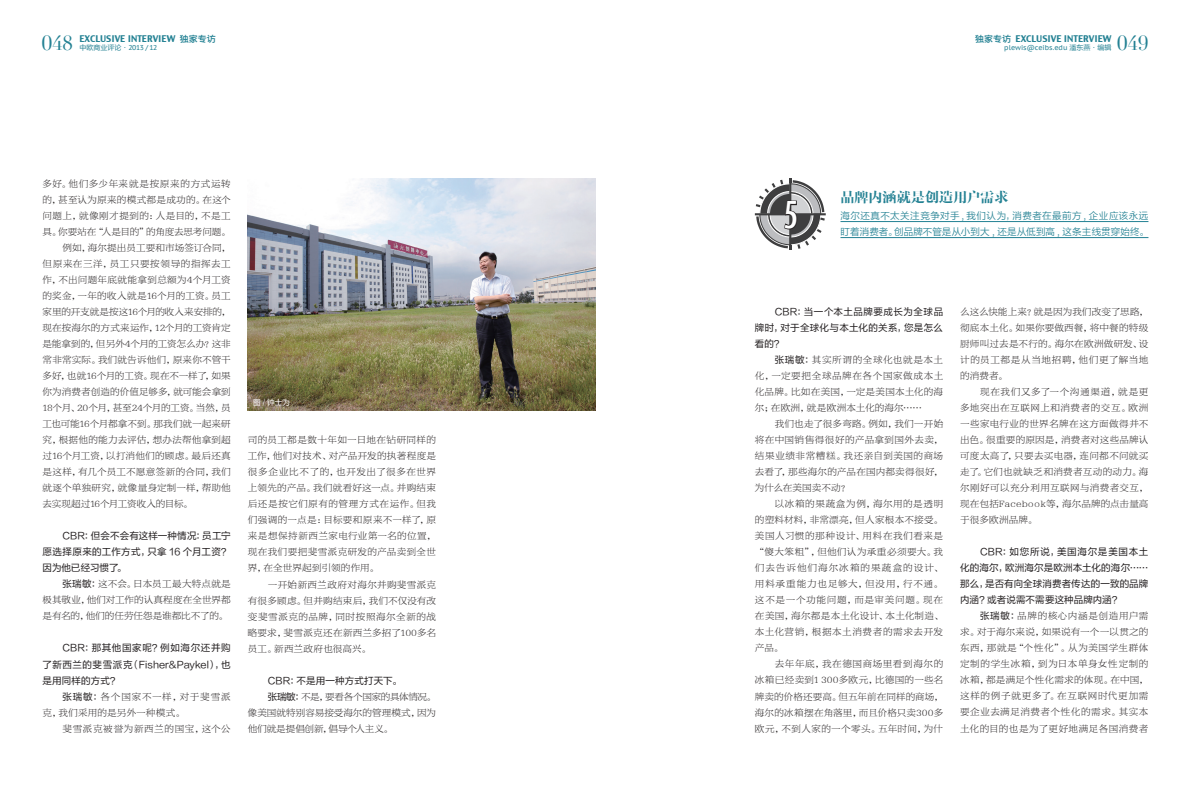
<style>
.page{position:relative;width:1191px;height:789px;background:#fff}
.page>*{position:absolute;margin:0;border:0;box-sizing:border-box;transform-origin:0 0}
.t1{font:500 condensed 36px "Futura";color:#fff}
.t2{font:20px "Didot";color:#238193}
.t3{font:14px "FZFYSJW GB1 0";letter-spacing:.005em;color:#238193}
.t4{font:9.5px/16px "FZBYKSK GBK1 0";letter-spacing:.03em;color:#231f20;text-align:justify}
.t5{font:9.5px/16px "FZLTHK GBK1 0";letter-spacing:.015em;color:#231f20;text-align:justify}
.t6{font:9.5px "FZBYKSK GBK1 0";letter-spacing:.005em;color:#231f20}
.t7{font:9.5px "FZLTXIHK GBK1 0";letter-spacing:.03em;color:#238193}
.t8{font:9.5px/16px "FZBYKSK GBK1 0";letter-spacing:.05em;color:#231f20}
.t9{font:9.5px "FZLTXIHK GBK1 0";letter-spacing:.055em;color:#238193}
.t10{font:9.5px "FZBYKSK GBK1 0";color:#231f20}
.t11{font:9.5px "FZBYKSK GBK1 0";letter-spacing:-.01em;color:#231f20}
.t12{font:9.5px "FZBYKSK GBK1 0";letter-spacing:-.005em;color:#231f20}
.t13{font:9.5px "FZBYKSK GBK1 0";letter-spacing:.01em;color:#231f20}
.t14{font:9.5px "FZBYKSK GBK1 0";letter-spacing:.07em;color:#231f20}
.t15{font:9.5px "FZBYKSK GBK1 0";letter-spacing:.065em;color:#231f20}
.t16{font:9.5px "FZBYKSK GBK1 0";letter-spacing:-.015em;color:#231f20}
.t17{font:9.5px "FZBYKSK GBK1 0";letter-spacing:.075em;color:#231f20}
.t18{font:9px "Charcoal CY";color:#238193}
.t19{font:7.5px "FZLTHK GBK1 0";color:#fff}
.t20{font:7px "PT Sans Caption";color:#238193}
.t21{font:7px "FZLTHK GBK1 0";color:#238193}
.s1{font-family:"FZYDZHK GBK1 0"}
.s2{font-family:"FZLTHK GBK1 0"}
.s3{font-family:"PT Sans Caption"}
</style>
<div class="page">
<hr style="left:840px;top:221px;width:308px;height:1px;background:#238193">
<hr style="left:840px;top:237px;width:308px;height:1px;background:#238193">
<svg style="left:755px;top:179px;width:70px;height:70px"></svg>
<img style="left:248px;top:179px;width:347px;height:231px">
<p class="t18" style="left:975px;top:33px;width:138px"><span class="s1">独家专访</span> EXCLUSIVE INTERVIEW</p>
<p class="t20" style="left:1004px;top:43px;width:109px">plewis@ceibs.edu <span class="s2">潘东燕·编辑</span></p>
<h2 class="t2" style="left:42px;top:31px;width:33px">048</h2>
<p class="t18" style="left:79px;top:33px;width:138px">EXCLUSIVE INTERVIEW <span class="s1">独家专访</span></p>
<p class="t21" style="left:79px;top:44px;width:79px">中欧商业评论·<span class="s3">2013 / 12</span></p>
<h2 class="t2" style="left:1117px;top:31px;width:33px">049</h2>
<p class="t14" style="left:43px;top:179px;width:190px">多好。他们多少年来就是按原来的方式运转</p>
<p class="t4" style="left:43px;top:192px;width:190px">的，甚至认为原来的模式都是成功的。在这个</p>
<p class="t4" style="left:43px;top:208px;width:190px">问题上，就像刚才提到的：人是目的，不是工</p>
<p class="t11" style="left:43px;top:227px;width:190px">具。你要站在“人是目的”的角度去思考问题。</p>
<p class="t4" style="left:62px;top:240px;width:170px">例如，海尔提出员工要和市场签订合同，</p>
<p class="t15" style="left:43px;top:259px;width:190px">但原来在三洋，员工只要按领导的指挥去工</p>
<p class="t4" style="left:43px;top:272px;width:190px">作，不出问题年底就能拿到总额为4个月工资</p>
<p class="t4" style="left:43px;top:288px;width:190px">的奖金，一年的收入就是16个月的工资。员工</p>
<p class="t12" style="left:43px;top:307px;width:190px">家里的开支就是按这16个月的收入来安排的，</p>
<p class="t13" style="left:43px;top:323px;width:190px">现在按海尔的方式来运作，12个月的工资肯定</p>
<p class="t6" style="left:43px;top:339px;width:190px">是能拿到的，但另外4个月的工资怎么办？这非</p>
<p class="t4" style="left:43px;top:352px;width:190px">常非常实际。我们就告诉他们，原来你不管干</p>
<p class="t10" style="left:43px;top:371px;width:190px">多好，也就16个月的工资。现在不一样了，如果</p>
<p class="t4" style="left:43px;top:384px;width:190px">你为消费者创造的价值足够多，就可能会拿到</p>
<p class="t6" style="left:43px;top:403px;width:190px">18个月、20个月，甚至24个月的工资。当然，员</p>
<p class="t6" style="left:43px;top:419px;width:190px">工也可能16个月都拿不到。那我们就一起来研</p>
<p class="t4" style="left:43px;top:432px;width:190px">究，根据他的能力去评估，想办法帮他拿到超</p>
<p class="t4" style="left:43px;top:448px;width:190px">过16个月工资，以打消他们的顾虑。最后还真</p>
<p class="t4" style="left:43px;top:464px;width:190px">是这样，有几个员工不愿意签新的合同，我们</p>
<p class="t4" style="left:43px;top:480px;width:190px">就逐个单独研究，就像量身定制一样，帮助他</p>
<p class="t16" style="left:43px;top:499px;width:152px">去实现超过16个月工资收入的目标。</p>
<p class="t5" style="left:43px;top:528px;width:190px;text-indent:20px">CBR：但会不会有这样一种情况：员工宁愿选择原来的工作方式，只拿 16 个月工资？因为他已经习惯了。</p>
<p class="t4" style="left:43px;top:576px;width:190px;text-indent:20px"><span class="s2">张瑞敏：</span>这不会。日本员工最大特点就是极其敬业，他们对工作的认真程度在全世界都是有名的，他们的任劳任怨是谁都比不了的。</p>
<p class="t5" style="left:43px;top:640px;width:190px;text-indent:20px">CBR：那其他国家呢？例如海尔还并购了新西兰的斐雪派克（Fisher&amp;Paykel），也是用同样的方式？</p>
<p class="t8" style="left:43px;top:688px;width:190px;text-indent:20px"><span class="s2">张瑞敏：</span>各个国家不一样，对于斐雪派克，我们采用的是另外一种模式。</p>
<p class="t17" style="left:62px;top:722px;width:170px">斐雪派克被誉为新西兰的国宝，这个公</p>
<p class="t19" style="left:253px;top:398px;width:38px">图 / 钟士为</p>
<p class="t4" style="left:248px;top:432px;width:190px">司的员工都是数十年如一日地在钻研同样的工作，他们对技术、对产品开发的执著程度是很多企业比不了的，也开发出了很多在世界上领先的产品。我们就看好这一点。并购结束后还是按它们原有的管理方式在运作。但我们强调的一点是：目标要和原来不一样了，原来是想保持新西兰家电行业第一名的位置，现在我们要把斐雪派克研发的产品卖到全世界，在全世界起到引领的作用。</p>
<p class="t4" style="left:248px;top:576px;width:190px;text-indent:20px">一开始新西兰政府对海尔并购斐雪派克有很多顾虑。但并购结束后，我们不仅没有改变斐雪派克的品牌，同时按照海尔全新的战略要求，斐雪派克还在新西兰多招了100多名员工。新西兰政府也很高兴。</p>
<p class="t5" style="left:268px;top:672px;width:135px">CBR：不是用一种方式打天下。</p>
<p class="t4" style="left:248px;top:688px;width:190px;text-indent:20px"><span class="s2">张瑞敏：</span>不是，要看各个国家的具体情况。像美国就特别容易接受海尔的管理模式，因为他们就是提倡创新，倡导个人主义。</p>
<h1 class="t1" style="left:783px;top:192px;width:16px">5</h1>
<h3 class="t3" style="left:840px;top:190px;width:170px">品牌内涵就是创造用户需求</h3>
<p class="t9" style="left:840px;top:210px;width:309px">海尔还真不太关注竞争对手 , 我们认为，消费者在最前方 , 企业应该永远</p>
<p class="t7" style="left:840px;top:226px;width:309px">盯着消费者。创品牌不管是从小到大 , 还是从低到高 , 这条主线贯穿始终。</p>
<p class="t5" style="left:755px;top:304px;width:190px;text-indent:20px">CBR：当一个本土品牌要成长为全球品牌时，对于全球化与本土化的关系，您是怎么看的？</p>
<p class="t4" style="left:755px;top:352px;width:190px;text-indent:20px"><span class="s2">张瑞敏：</span>其实所谓的全球化也就是本土化，一定要把全球品牌在各个国家做成本土化品牌。比如在美国，一定是美国本土化的海尔；在欧洲，就是欧洲本土化的海尔……</p>
<p class="t4" style="left:755px;top:416px;width:190px;text-indent:20px">我们也走了很多弯路。例如，我们一开始将在中国销售得很好的产品拿到国外去卖，结果业绩非常糟糕。我还亲自到美国的商场去看了，那些海尔的产品在国内都卖得很好，为什么在美国卖不动？</p>
<p class="t4" style="left:755px;top:496px;width:190px;text-indent:20px">以冰箱的果蔬盒为例，海尔用的是透明的塑料材料，非常漂亮，但人家根本不接受。美国人习惯的那种设计、用料在我们看来是“傻大笨粗”，但他们认为承重必须要大。我们去告诉他们海尔冰箱的果蔬盒的设计、用料承重能力也足够大，但没用，行不通。这不是一个功能问题，而是审美问题。现在在美国，海尔都是本土化设计、本土化制造、本土化营销，根据本土消费者的需求去开发产品。</p>
<p class="t4" style="left:755px;top:656px;width:190px;text-indent:20px">去年年底，我在德国商场里看到海尔的冰箱已经卖到1 300多欧元，比德国的一些名牌卖的价格还要高。但五年前在同样的商场，海尔的冰箱摆在角落里，而且价格只卖300多欧元，不到人家的一个零头。五年时间，为什</p>
<p class="t4" style="left:960px;top:304px;width:190px">么这么快能上来？就是因为我们改变了思路，彻底本土化。如果你要做西餐，将中餐的特级厨师叫过去是不行的。海尔在欧洲做研发、设计的员工都是从当地招聘，他们更了解当地的消费者。</p>
<p class="t4" style="left:960px;top:384px;width:190px;text-indent:20px">现在我们又多了一个沟通渠道，就是更多地突出在互联网上和消费者的交互。欧洲一些家电行业的世界名牌在这方面做得并不出色。很重要的原因是，消费者对这些品牌认可度太高了，只要去买电器，连问都不问就买走了。它们也就缺乏和消费者互动的动力。海尔刚好可以充分利用互联网与消费者交互，现在包括Facebook等，海尔品牌的点击量高于很多欧洲品牌。</p>
<p class="t5" style="left:960px;top:544px;width:190px;text-indent:20px">CBR：如您所说，美国海尔是美国本土化的海尔，欧洲海尔是欧洲本土化的海尔……那么，是否有向全球消费者传达的一致的品牌内涵？或者说需不需要这种品牌内涵？</p>
<p class="t4" style="left:960px;top:608px;width:190px;text-indent:20px"><span class="s2">张瑞敏：</span>品牌的核心内涵是创造用户需求。对于海尔来说，如果说有一个一以贯之的东西，那就是“个性化”。从为美国学生群体定制的学生冰箱，到为日本单身女性定制的冰箱，都是满足个性化需求的体现。在中国，这样的例子就更多了。在互联网时代更加需要企业去满足消费者个性化的需求。其实本土化的目的也是为了更好地满足各国消费者</p>
</div>
